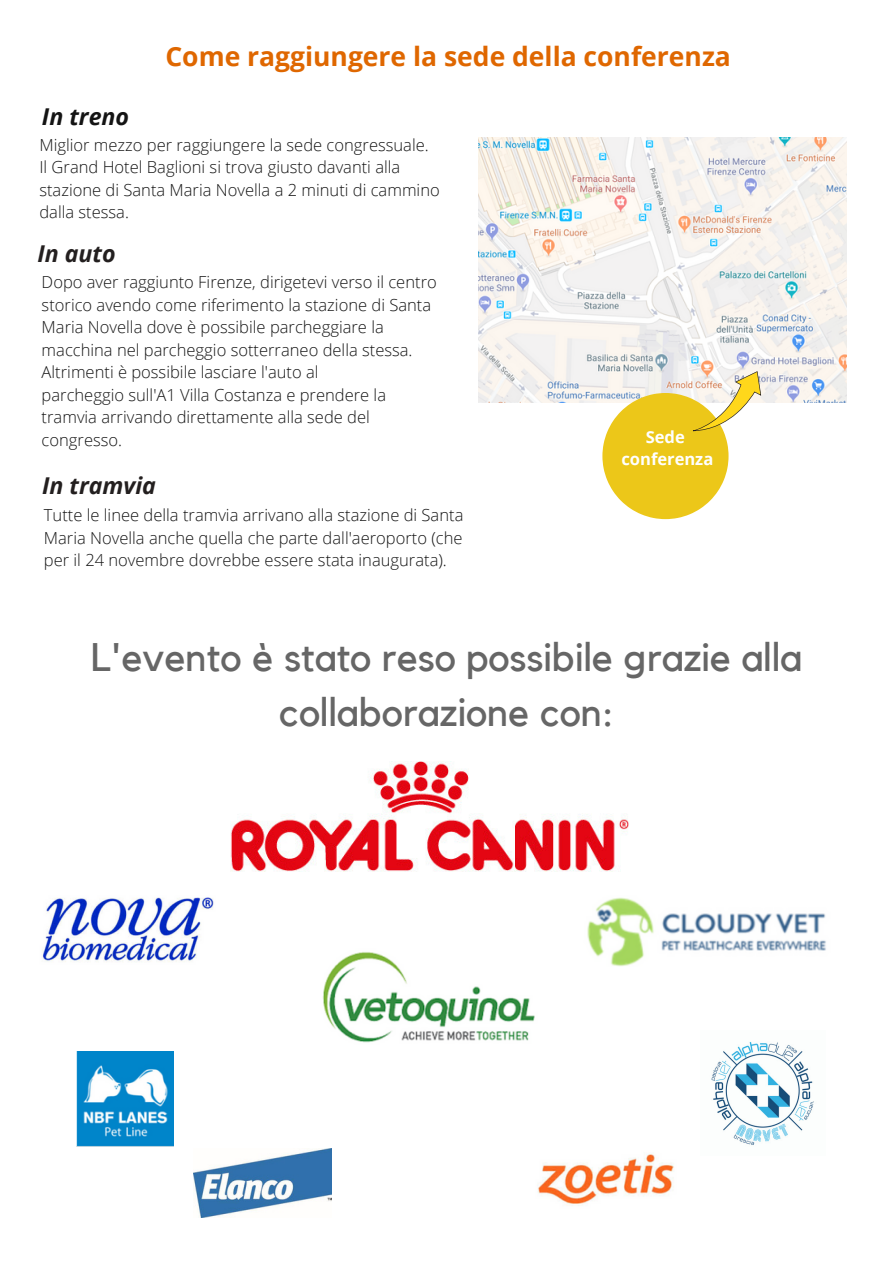
<style>
.page{position:relative;width:893px;height:1263px;background:#fff}
.page>*{position:absolute;margin:0;border:0;box-sizing:border-box;transform-origin:0 0}
.t1{font:39.75px/55.2px "Kollektif";color:#666;text-align:center}
.t2{font:700 26.55px "Open Sans";color:#df6700}
.t3{font:italic 700 23.25px "Open Sans";color:#231f1f}
.t4{font:italic 700 23.25px "Open Sans";color:#141414}
.t5{font:300 16.5px/22.5px "Open Sans";color:#141414}
.t6{font:700 16.5px/22.5px "Open Sans";color:#fff;text-align:center}
</style>
<div class="page">
<img style="left:231px;top:761px;width:397px;height:110px">
<img style="left:587px;top:897px;width:239px;height:69px">
<img style="left:42px;top:897px;width:172px;height:65px">
<img style="left:77px;top:1052px;width:96px;height:94px">
<img style="left:323px;top:952px;width:212px;height:91px">
<img style="left:479px;top:137px;width:368px;height:265px">
<img style="left:711px;top:1042px;width:103px;height:103px">
<img style="left:194px;top:1148px;width:137px;height:69px">
<img style="left:537px;top:1154px;width:137px;height:52px">
<svg style="left:602px;top:366px;width:161px;height:153px"></svg>
<h3 class="t4" style="left:42px;top:100px;width:89px">In treno</h3>
<h2 class="t2" style="left:165px;top:38px;width:567px">Come raggiungere la sede della conferenza</h2>
<p class="t5" style="left:39px;top:133px;width:402px">Miglior mezzo per raggiungere la sede congressuale.<br>Il Grand Hotel Baglioni si trova giusto davanti alla stazione di Santa Maria Novella a 2 minuti di cammino dalla stessa.</p>
<h3 class="t3" style="left:37px;top:238px;width:80px">In auto</h3>
<p class="t5" style="left:42px;top:271px;width:397px">Dopo aver raggiunto Firenze, dirigetevi verso il centro storico avendo come riferimento la stazione di Santa Maria Novella dove è possibile parcheggiare la macchina nel parcheggio sotterraneo della stessa.<br>Altrimenti è possibile lasciare l'auto al<br>parcheggio sull'A1 Villa Costanza e prendere la tramvia arrivando direttamente alla sede del congresso.</p>
<h3 class="t3" style="left:42px;top:469px;width:115px">In tramvia</h3>
<p class="t5" style="left:44px;top:504px;width:421px;text-align:justify">Tutte le linee della tramvia arrivano alla stazione di Santa Maria Novella anche quella che parte dall'aeroporto (che per il 24 novembre dovrebbe essere stata inaugurata).</p>
<p class="t6" style="left:621px;top:425px;width:93px">Sede conferenza</p>
<h1 class="t1" style="left:91px;top:631px;width:713px">L'evento è stato reso possibile grazie alla collaborazione con:</h1>
</div>
